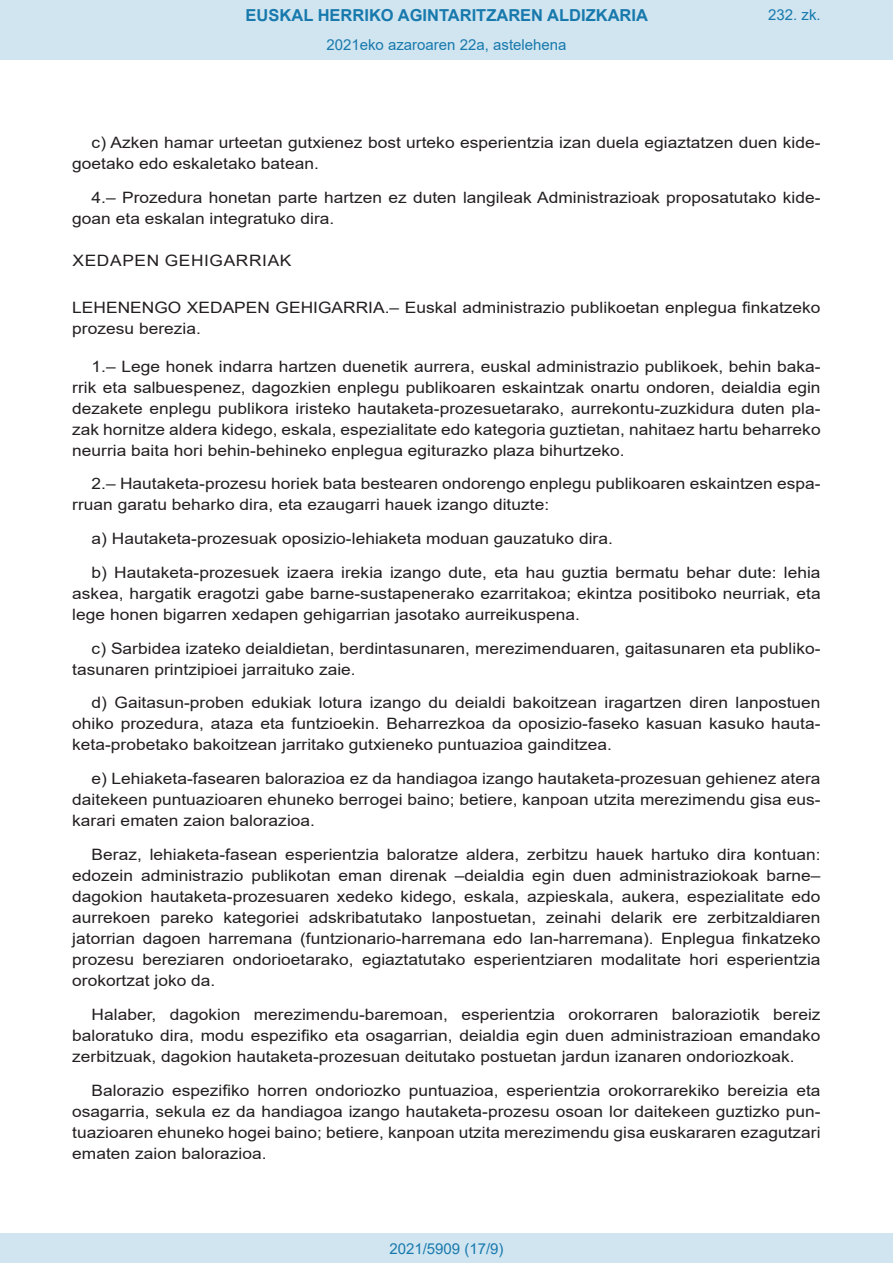
<style>
.page{position:relative;width:893px;height:1263px;background:#fff}
.page>*{position:absolute;margin:0;border:0;box-sizing:border-box;transform-origin:0 0}
.t1{font:700 16.5px "Arial";color:#1879ad}
.BOPVDetalle{font:15.6px/21px "Arial";color:#231f20;text-align:justify;scale:1.11 1}
.BOPVDisposicionTitul{font:15.6px/21px "Arial";color:#231f20;scale:1.11 1}
.BOPVDisposicion{font:15.6px "Arial";letter-spacing:.035em;color:#231f20;scale:1.11 1}
.Paginacion_Centro{font:15px "Arial";color:#1879ad}
</style>
<div class="page">
<div style="left:0;top:0;width:893px;height:60px;background:#d0e5f0"></div>
<div style="left:0;top:1233px;width:893px;height:30px;background:#d0e5f0"></div>
<p class="t1" style="left:246px;top:3px;width:404px">EUSKAL HERRIKO AGINTARITZAREN ALDIZKARIA</p>
<p class="Paginacion_Centro" style="left:326px;top:35px;width:242px">2021eko azaroaren 22a, astelehena</p>
<p class="Paginacion_Centro" style="left:768px;top:5px;width:54px">232. zk.</p>
<p class="BOPVDetalle" style="left:72px;top:132px;width:676px;text-indent:19px">c) Azken hamar urteetan gutxienez bost urteko esperientzia izan duela egiaztatzen duen kide&shy;goetako edo eskaletako batean.</p>
<p class="BOPVDetalle" style="left:72px;top:187px;width:676px;text-indent:19px">4.– Prozedura honetan parte hartzen ez duten langileak Administrazioak proposatutako kide&shy;goan eta eskalan integratuko dira.</p>
<p class="BOPVDisposicion" style="left:73px;top:250px;width:199px">XEDAPEN GEHIGARRIAK</p>
<p class="BOPVDisposicionTitul" style="left:72px;top:297px;width:676px">LEHENENGO XEDAPEN GEHIGARRIA.– Euskal administrazio publikoetan enplegua finkatzeko prozesu berezia.</p>
<p class="BOPVDetalle" style="left:72px;top:356px;width:676px;text-indent:19px">1.– Lege honek indarra hartzen duenetik aurrera, euskal administrazio publikoek, behin baka&shy;rrik eta salbuespenez, dagozkien enplegu publikoaren eskaintzak onartu ondoren, deialdia egin dezakete enplegu publikora iristeko hautaketa-prozesuetarako, aurrekontu-zuzkidura duten pla&shy;zak hornitze aldera kidego, eskala, espezialitate edo kategoria guztietan, nahitaez hartu beharreko neurria baita hori behin-behineko enplegua egiturazko plaza bihurtzeko.</p>
<p class="BOPVDetalle" style="left:72px;top:473px;width:676px;text-indent:19px">2.– Hautaketa-prozesu horiek bata bestearen ondorengo enplegu publikoaren eskaintzen espa&shy;rruan garatu beharko dira, eta ezaugarri hauek izango dituzte:</p>
<p class="BOPVDetalle" style="left:92px;top:528px;width:471px">a) Hautaketa-prozesuak oposizio-lehiaketa moduan gauzatuko dira.</p>
<p class="BOPVDetalle" style="left:72px;top:562px;width:676px;text-indent:19px">b) Hautaketa-prozesuek izaera irekia izango dute, eta hau guztia bermatu behar dute: lehia askea, hargatik eragotzi gabe barne-sustapenerako ezarritakoa; ekintza positiboko neurriak, eta lege honen bigarren xedapen gehigarrian jasotako aurreikuspena.</p>
<p class="BOPVDetalle" style="left:72px;top:638px;width:676px;text-indent:19px">c) Sarbidea izateko deialdietan, berdintasunaren, merezimenduaren, gaitasunaren eta publiko&shy;tasunaren printzipioei jarraituko zaie.</p>
<p class="BOPVDetalle" style="left:72px;top:692px;width:676px;text-indent:19px">d) Gaitasun-proben edukiak lotura izango du deialdi bakoitzean iragartzen diren lanpostuen ohiko prozedura, ataza eta funtzioekin. Beharrezkoa da oposizio-faseko kasuan kasuko hauta&shy;keta-probetako bakoitzean jarritako gutxieneko puntuazioa gainditzea.</p>
<p class="BOPVDetalle" style="left:72px;top:768px;width:676px;text-indent:19px">e) Lehiaketa-fasearen balorazioa ez da handiagoa izango hautaketa-prozesuan gehienez atera daitekeen puntuazioaren ehuneko berrogei baino; betiere, kanpoan utzita merezimendu gisa eus&shy;karari ematen zaion balorazioa.</p>
<p class="BOPVDetalle" style="left:72px;top:844px;width:676px;text-indent:19px">Beraz, lehiaketa-fasean esperientzia baloratze aldera, zerbitzu hauek hartuko dira kontuan: edozein administrazio publikotan eman direnak –deialdia egin duen administraziokoak barne– dagokion hautaketa-prozesuaren xedeko kidego, eskala, azpieskala, aukera, espezialitate edo aurrekoen pareko kategoriei adskribatutako lanpostuetan, zeinahi delarik ere zerbitzaldiaren jatorrian dagoen harremana (funtzionario-harremana edo lan-harremana). Enplegua finkatzeko prozesu bereziaren ondorioetarako, egiaztatutako esperientziaren modalitate hori esperientzia orokortzat joko da.</p>
<p class="BOPVDetalle" style="left:72px;top:1004px;width:676px;text-indent:19px">Halaber, dagokion merezimendu-baremoan, esperientzia orokorraren baloraziotik bereiz baloratuko dira, modu espezifiko eta osagarrian, deialdia egin duen administrazioan emandako zerbitzuak, dagokion hautaketa-prozesuan deitutako postuetan jardun izanaren ondoriozkoak.</p>
<p class="BOPVDetalle" style="left:72px;top:1079px;width:676px;text-indent:19px">Balorazio espezifiko horren ondoriozko puntuazioa, esperientzia orokorrarekiko bereizia eta osagarria, sekula ez da handiagoa izango hautaketa-prozesu osoan lor daitekeen guztizko pun&shy;tuazioaren ehuneko hogei baino; betiere, kanpoan utzita merezimendu gisa euskararen ezagutzari ematen zaion balorazioa.</p>
<p class="Paginacion_Centro" style="left:389px;top:1238px;width:116px">2021/5909 (17/9)</p>
</div>
